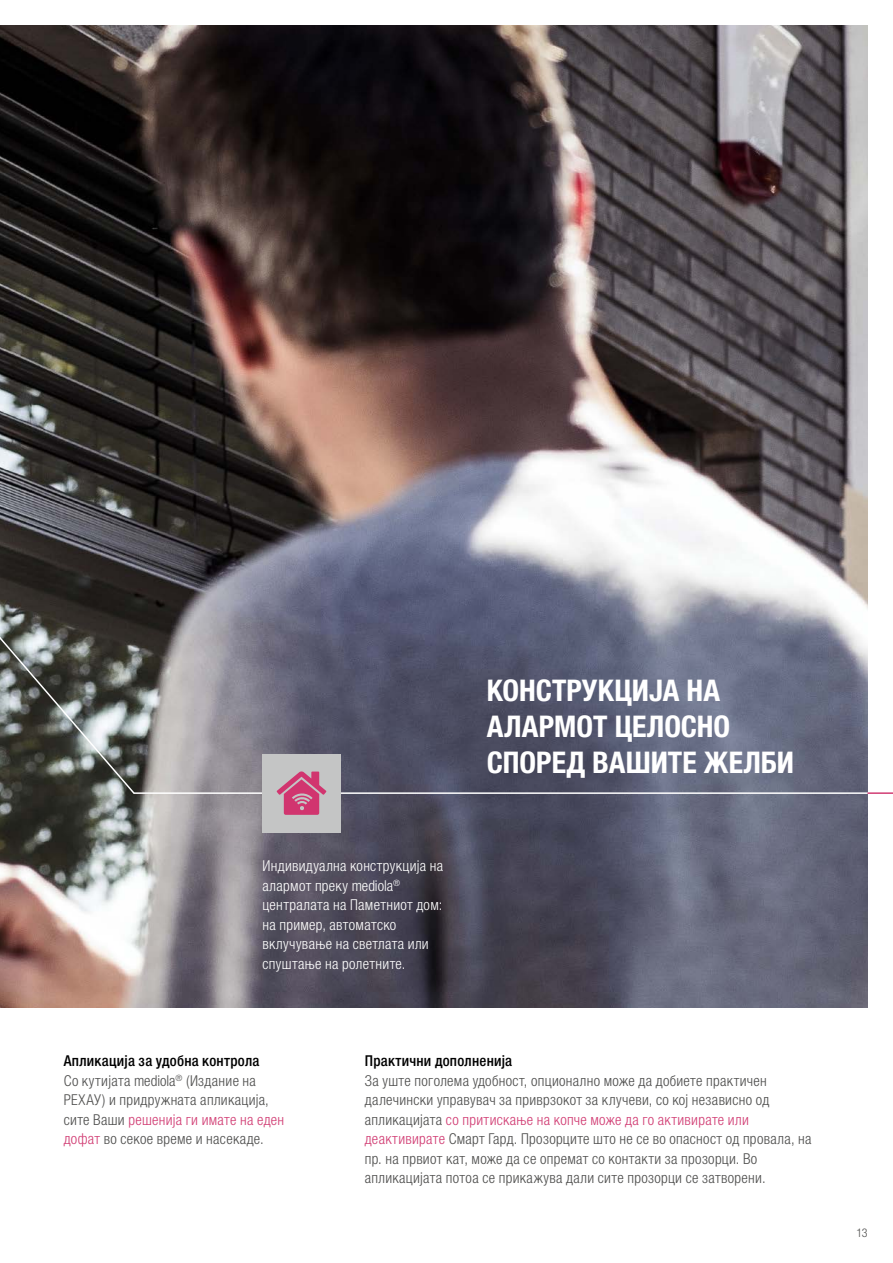
<style>
.page{position:relative;width:893px;height:1263px;background:#fff}
.page>*{position:absolute;margin:0;border:0;box-sizing:border-box;transform-origin:0 0}
.Bodytext{font:700 condensed 30px/36px "Helvetica Neue LTW1 G";color:#fff}
.Bodytext-2{font:300 condensed 15px/19.5px "Helvetica Neue LTW1 G";letter-spacing:.02em;color:#4e4e4d}
.Bodytext-3{font:300 condensed 15px/19.5px "Helvetica Neue LTW1 G";letter-spacing:.02em;color:#fff}
.Bodytext_headline{font:500 condensed 15px "Helvetica Neue LTW1 G";letter-spacing:.015em;color:#000}
.t1{font:300 condensed 12px "Helvetica Neue LTW1 G";color:#4e4e4d}
.s1{color:#d13c73}
</style>
<div class="page">
<img style="left:0;top:26px;width:867px;height:982px">
<hr style="left:134px;top:792px;width:734px;height:2px;background:#fff">
<hr style="left:867px;top:792px;width:26px;height:2px;background:#d13c73">
<svg style="left:0;top:636px;width:136px;height:159px;background:#61645f"></svg>
<div style="left:262px;top:754px;width:78px;height:78px;background:#c4c5c5"></div>
<svg style="left:277px;top:771px;width:49px;height:44px"></svg>
<p class="Bodytext-3" style="left:262px;top:856px;width:182px">Индивидуална конструкција на алармот преку mediola<sup>® </sup>централата на Паметниот дом: на пример, автоматско вклучување на светлата или спуштање на ролетните.</p>
<p class="Bodytext" style="left:487px;top:672px;width:309px">КОНСТРУКЦИЈА НА<br>АЛАРМОТ ЦЕЛОСНО<br>СПОРЕД ВАШИТЕ ЖЕЛБИ</p>
<p class="Bodytext_headline" style="left:64px;top:1052px;width:197px">Апликација за удобна контрола</p>
<p class="Bodytext-2" style="left:64px;top:1071px;width:222px">Со кутијата mediola<sup>®</sup> (Издание на РЕХАУ) и придружната апликација, сите Ваши <span class="s1">решенија ги имате на еден дофат</span> во секое време и насекаде.</p>
<p class="Bodytext_headline" style="left:365px;top:1052px;width:149px">Практични дополненија</p>
<p class="Bodytext-2" style="left:365px;top:1071px;width:448px">За уште поголема удобност, опционално може да добиете практичен далечински управувач за приврзокот за клучеви, со кој независно од апликацијата <span class="s1">со притискање на копче може да го активирате или деактивирате</span> Смарт Гард. Прозорците што не се во опасност од провала, на пр. на првиот кат, може да се опремат со контакти за прозорци. Во апликацијата потоа се прикажува дали сите прозорци се затворени.</p>
<p class="t1" style="left:856px;top:1226px;width:13px">13</p>
</div>
